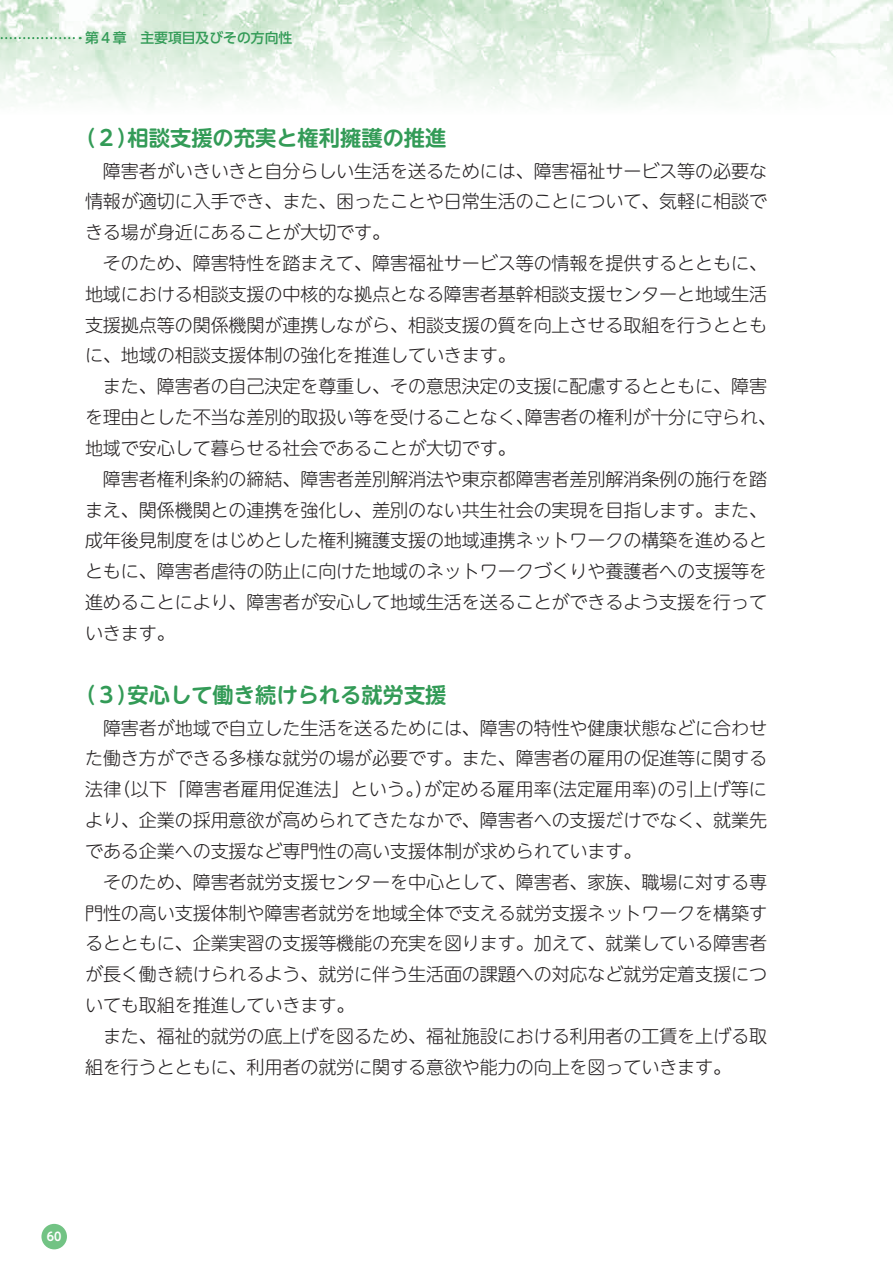
<style>
.page{position:relative;width:893px;height:1263px;background:#fff}
.page>*{position:absolute;margin:0;border:0;box-sizing:border-box;transform-origin:0 0}
.t1{font:700 21.3px "UD Shin M Go Pr 6 N De";color:#339b57}
.t2{font:300 18px/30.9px "UD Shin M Go Pr 6 N";letter-spacing:-.005em;color:#231f20}
.t3{font:500 13.8px "UD Shin Go Pr 6 N";color:#339b57}
.t4{font:700 11.7px "UD Shin M Go Pr 6 N De";color:#fff;scale:.95 1}
</style>
<div class="page">
<div style="left:41px;top:1224px;width:26px;height:25px;background:#72c384;border-radius:50%"></div>
<img style="left:0;top:0;width:893px;height:105px">
<svg style="left:0;top:37px;width:81px;height:2px"></svg>
<p class="t3" style="left:85px;top:27px;width:209px">第４章　主要項目及びその方向性</p>
<p class="t1" style="left:74px;top:120px;width:374px">（２）相談支援の充実と権利擁護の推進</p>
<p class="t2" style="left:85px;top:154px;width:693px">　障害者がいきいきと自分らしい生活を送るためには、障害福祉サービス等の必要な情報が適切に入手でき、また、困ったことや日常生活のことについて、気軽に相談できる場が身近にあることが大切です。<br>　そのため、障害特性を踏まえて、障害福祉サービス等の情報を提供するとともに、地域における相談支援の中核的な拠点となる障害者基幹相談支援センターと地域生活支援拠点等の関係機関が連携しながら、相談支援の質を向上させる取組を行うとともに、地域の相談支援体制の強化を推進していきます。<br>　また、障害者の自己決定を尊重し、その意思決定の支援に配慮するとともに、障害を理由とした不当な差別的取扱い等を受けることなく、障害者の権利が十分に守られ、地域で安心して暮らせる社会であることが大切です。<br>　障害者権利条約の締結、障害者差別解消法や東京都障害者差別解消条例の施行を踏まえ、関係機関との連携を強化し、差別のない共生社会の実現を目指します。また、成年後見制度をはじめとした権利擁護支援の地域連携ネットワークの構築を進めるとともに、障害者虐待の防止に向けた地域のネットワークづくりや養護者への支援等を進めることにより、障害者が安心して地域生活を送ることができるよう支援を行っていきます。</p>
<p class="t1" style="left:74px;top:677px;width:374px">（３）安心して働き続けられる就労支援</p>
<p class="t2" style="left:85px;top:711px;width:684px">　障害者が地域で自立した生活を送るためには、障害の特性や健康状態などに合わせた働き方ができる多様な就労の場が必要です。また、障害者の雇用の促進等に関する法律（以下「障害者雇用促進法」という。）が定める雇用率(法定雇用率)の引上げ等により、企業の採用意欲が高められてきたなかで、障害者への支援だけでなく、就業先である企業への支援など専門性の高い支援体制が求められています。<br>　そのため、障害者就労支援センターを中心として、障害者、家族、職場に対する専門性の高い支援体制や障害者就労を地域全体で支える就労支援ネットワークを構築するとともに、企業実習の支援等機能の充実を図ります。加えて、就業している障害者が長く働き続けられるよう、就労に伴う生活面の課題への対応など就労定着支援についても取組を推進していきます。<br>　また、福祉的就労の底上げを図るため、福祉施設における利用者の工賃を上げる取組を行うとともに、利用者の就労に関する意欲や能力の向上を図っていきます。</p>
<p class="t4" style="left:47px;top:1226px;width:17px">60</p>
</div>
